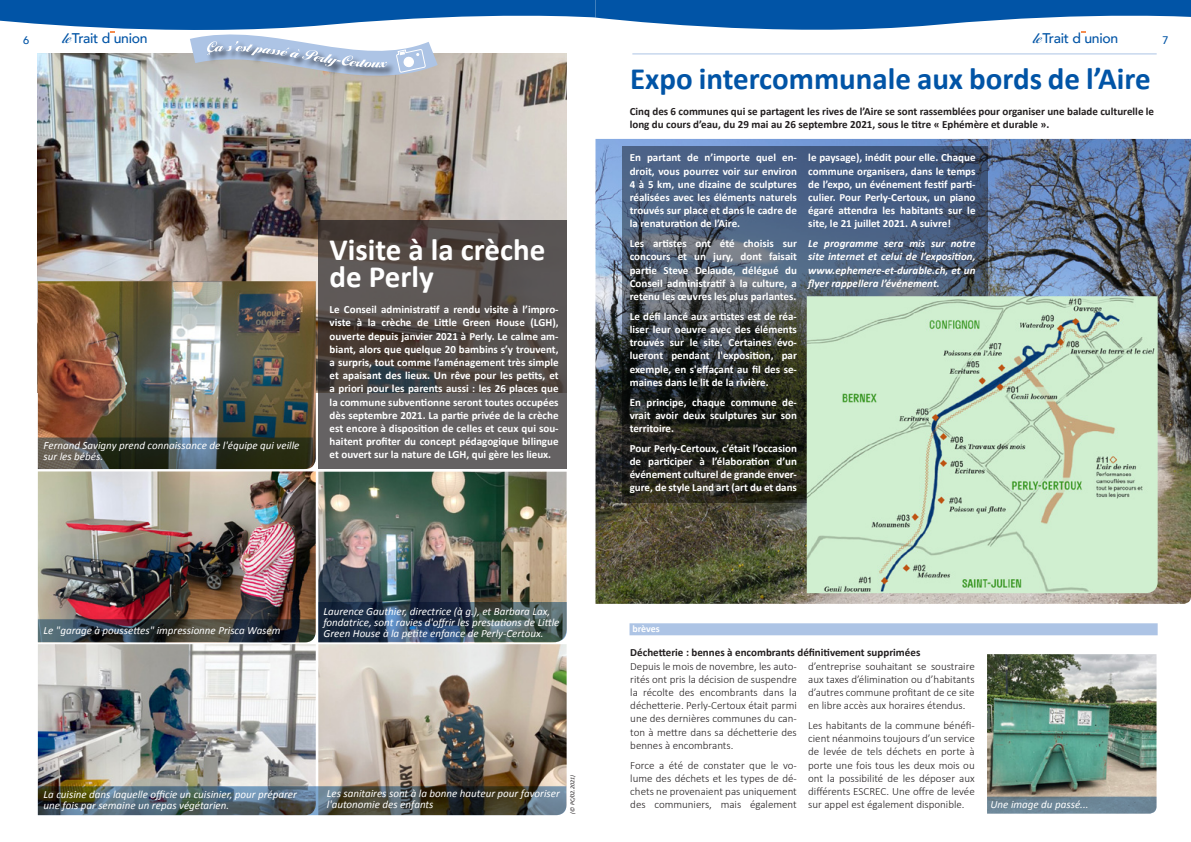
<style>
.page{position:relative;width:1191px;height:842px;background:#fff}
.page>*{position:absolute;margin:0;border:0;box-sizing:border-box;transform-origin:0 0}
.txt_redac_noir{font:700 31px "Calibri";color:#0154a6}
.TITRE_Moyen_bleu{font:700 31px/26.4px "Calibri";color:#fff}
.t1{font:500 14px "Avenir";letter-spacing:-.02em;color:#0154a6}
.txt_redac_noir-2{font:700 11px/13.2px "Calibri";color:#fff;text-align:justify}
.txt_redac_noir-3{font:300 11px/13.2px "Calibri";color:#231f20;text-align:justify}
.t2{font:italic 11px/11px "Calibri";color:#fff}
.txt_redac_noir-4{font:700 11px/13.2px "Calibri";color:#231f20}
.txt_redac_noir-5{font:italic 700 11px/13.2px "Calibri";color:#fff;text-align:justify}
.t3{font:500 11px "Avenir";color:#0154a6}
.t4{font:700 10px "Calibri";letter-spacing:-.005em;color:#fff}
.t5{font:italic 6px "Calibri";color:#231f20}
.s1{font-family:"Ballantines Scri EFOP";font-size:16.2px}
</style>
<div class="page">
<img style="left:38px;top:81px;width:529px;height:311px">
<svg style="left:318px;top:220px;width:248px;height:249px;background:#57514f"></svg>
<svg style="left:0;top:0;width:1191px;height:81px"></svg>
<img style="left:38px;top:644px;width:278px;height:142px">
<img style="left:38px;top:281px;width:278px;height:185px">
<img style="left:38px;top:471px;width:278px;height:131px">
<img style="left:318px;top:472px;width:248px;height:130px">
<img style="left:318px;top:644px;width:248px;height:142px">
<svg style="left:38px;top:786px;width:528px;height:29px;background:#4c5757"></svg>
<svg style="left:38px;top:437px;width:275px;height:32px;background:#3b4138"></svg>
<img style="left:38px;top:602px;width:529px;height:40px">
<img style="left:595px;top:139px;width:596px;height:465px">
<svg style="left:622px;top:146px;width:365px;height:356px;background:#3f4b5a"></svg>
<img style="left:806px;top:296px;width:351px;height:297px">
<img style="left:987px;top:654px;width:169px;height:143px">
<div style="left:629px;top:623px;width:528px;height:12px;background:#adc4e5"></div>
<svg style="left:987px;top:797px;width:169px;height:17px;background:#6f8898"></svg>
<hr style="left:632px;top:54px;width:524px;height:1px;background:#adc4e5">
<p class="t3" style="left:23px;top:31px;width:8px">6</p>
<p class="t1" style="left:64px;top:26px;width:85px"><span class="s1">le</span>Trait d union</p>
<p class="t1" style="left:1035px;top:26px;width:85px"><span class="s1">le</span>Trait d union</p>
<p class="t3" style="left:1162px;top:31px;width:8px">7</p>
<p class="t2" style="left:44px;top:440px;width:257px">Fernand Savigny prend connaissance de l'équipe qui veille sur les bébés.</p>
<p class="TITRE_Moyen_bleu" style="left:330px;top:237px;width:217px">Visite à la crèche de Perly</p>
<p class="txt_redac_noir-2" style="left:330px;top:303px;width:230px">Le Conseil administratif a rendu visite à l’impro&shy;viste à la crèche de Little Green House (LGH), ouverte depuis janvier 2021 à Perly. Le calme am&shy;biant, alors que quelque 20 bambins s’y trouvent, a surpris, tout comme l’aménagement très simple et apaisant des lieux. Un rêve pour les petits, et a priori pour les parents aussi : les 26 places que la commune subventionne seront toutes occupées dès septembre 2021. La partie privée de la crèche est encore à disposition de celles et ceux qui sou&shy;haitent profiter du concept pédagogique bilingue et ouvert sur la nature de LGH, qui gère les lieux.</p>
<p class="t2" style="left:44px;top:624px;width:238px">Le "garage à poussettes" impressionne Prisca Wasem</p>
<p class="t2" style="left:323px;top:605px;width:238px">Laurence Gauthier, directrice (à g.), et Barbara Lax, fondatrice, sont ravies d'offrir les prestations de Little<br>Green House à la petite enfance de Perly-Certoux.</p>
<p class="t2" style="left:44px;top:788px;width:255px">La cuisine dans laquelle officie un cuisinier, pour préparer une fois par semaine un repas végétarien.</p>
<p class="t2" style="left:327px;top:787px;width:234px">Les sanitaires sont à la bonne hauteur pour favoriser l'autonomie des enfants</p>
<p class="t5" style="left:568px;top:814px;width:40px;rotate:-90deg">(© PC/02.2021)</p>
<p class="txt_redac_noir" style="left:630px;top:59px;width:522px">Expo intercommunale aux bords de l’Aire</p>
<p class="txt_redac_noir-4" style="left:630px;top:105px;width:526px">Cinq des 6 communes qui se partagent les rives de l’Aire se sont rassemblées pour organiser une balade culturelle le long du cours d’eau, du 29 mai au 26 septembre 2021, sous le titre « Ephémère et durable ».</p>
<p class="txt_redac_noir-2" style="left:630px;top:151px;width:169px">En partant de n’importe quel en&shy;droit, vous pourrez voir sur environ 4 à 5 km, une dizaine de sculptures réalisées avec les éléments naturels trouvés sur place et dans le cadre de la renaturation de l’Aire.</p>
<p class="txt_redac_noir-2" style="left:630px;top:237px;width:169px">Les artistes ont été choisis sur concours et un jury, dont faisait partie Steve Delaude, délégué du Conseil administratif à la culture, a retenu les œuvres les plus parlantes.</p>
<p class="txt_redac_noir-2" style="left:630px;top:310px;width:169px">Le défi lancé aux artistes est de réa&shy;liser leur oeuvre avec des éléments trouvés sur le site. Certaines évo&shy;lueront pendant l'exposition, par exemple, en s'effaçant au fil des se&shy;maines dans le lit de la rivière.</p>
<p class="txt_redac_noir-2" style="left:630px;top:395px;width:169px">En principe, chaque commune de&shy;vrait avoir deux sculptures sur son territoire.</p>
<p class="txt_redac_noir-2" style="left:630px;top:442px;width:169px">Pour Perly-Certoux, c’était l’occasion de participer à l’élaboration d’un événement culturel de grande enver&shy;gure, de style Land art (art du et dans</p>
<p class="txt_redac_noir-2" style="left:808px;top:151px;width:169px">le paysage), inédit pour elle. Chaque commune organisera, dans le temps de l’expo, un événement festif parti&shy;culier. Pour Perly-Certoux, un piano égaré attendra les habitants sur le site, le 21 juillet 2021. A suivre!</p>
<p class="txt_redac_noir-5" style="left:808px;top:237px;width:169px">Le programme sera mis sur notre site internet et celui de l’exposition, www.ephemere-et-durable.ch, et un flyer rappellera l’événement.</p>
<p class="t4" style="left:632px;top:623px;width:29px">brèves</p>
<p class="txt_redac_noir-4" style="left:630px;top:646px;width:291px">Déchetterie : bennes à encombrants définitivement supprimées</p>
<p class="txt_redac_noir-3" style="left:630px;top:659px;width:168px">Depuis le mois de novembre, les auto&shy;rités ont pris la décision de suspendre la récolte des encombrants dans la déchetterie. Perly-Certoux était parmi une des dernières communes du can&shy;ton à mettre dans sa déchetterie des bennes à encombrants.</p>
<p class="txt_redac_noir-3" style="left:630px;top:758px;width:168px">Force a été de constater que le vo&shy;lume des déchets et les types de dé&shy;chets ne provenaient pas uniquement des communiers, mais également</p>
<p class="txt_redac_noir-3" style="left:808px;top:659px;width:168px">d’entreprise souhaitant se soustraire aux taxes d’élimination ou d’habitants d’autres commune profitant de ce site en libre accès aux horaires étendus.</p>
<p class="txt_redac_noir-3" style="left:808px;top:718px;width:168px">Les habitants de la commune bénéfi&shy;cient néanmoins toujours d’un service de levée de tels déchets en porte à porte une fois tous les deux mois ou ont la possibilité de les déposer aux différents ESCREC. Une offre de levée sur appel est également disponible.</p>
<p class="t2" style="left:990px;top:799px;width:99px">Une image du passé...</p>
</div>
